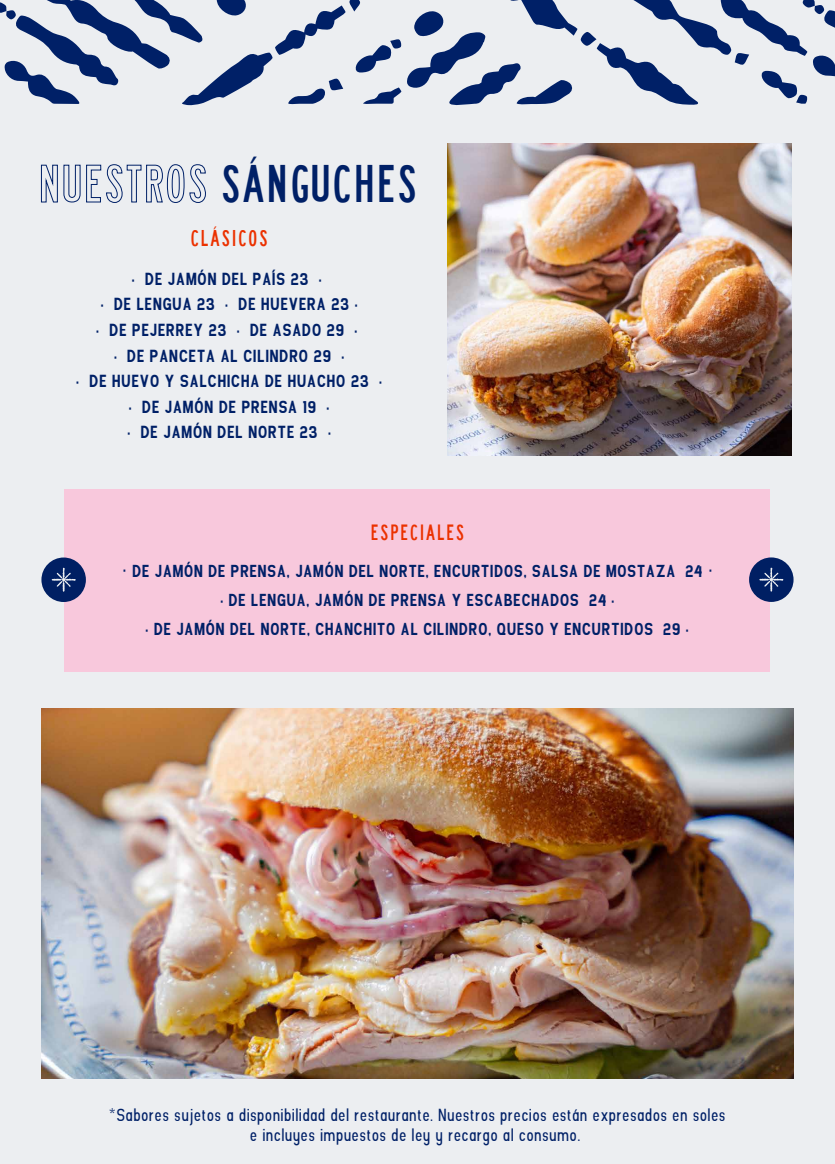
<style>
.page{position:relative;width:835px;height:1164px;background:#eceef1}
.page>*{position:absolute;margin:0;border:0;box-sizing:border-box;transform-origin:0 0}
.t1{font:48.44px "Pavement JNL";letter-spacing:.05em;color:#002067}
.t2{font:20.94px "Pavement JNL";letter-spacing:.1em;color:#eb3100}
.t3{font:20.25px "Pavement JNL";letter-spacing:.1em;color:#eb3100}
.t4{font:500 extra-condensed 17.5px/25.5px "Gonero";letter-spacing:.02em;color:#002067;text-align:center}
.t5{font:300 extra-condensed 17.5px/19.2px "Gonero";letter-spacing:.02em;color:#002067;text-align:center}
.t6{font:500 extra-condensed 17.38px "Gonero";letter-spacing:.02em;color:#002067}
</style>
<div class="page">
<svg style="left:0;top:0;width:835px;height:106px"></svg>
<img style="left:448px;top:144px;width:344px;height:311px">
<div style="left:64px;top:489px;width:706px;height:183px;background:#f8c8dc"></div>
<div style="left:41px;top:557px;width:45px;height:45px;background:#001f63;border-radius:50%"></div>
<svg style="left:51px;top:568px;width:25px;height:24px"></svg>
<div style="left:749px;top:557px;width:45px;height:45px;background:#001f63;border-radius:50%"></div>
<svg style="left:759px;top:568px;width:24px;height:24px"></svg>
<svg style="left:41px;top:164px;width:165px;height:39px"></svg>
<img style="left:42px;top:708px;width:751px;height:370px">
<h1 class="t1" style="left:221px;top:155px;width:197px">SÁNGUCHES</h1>
<p class="t2" style="left:191px;top:226px;width:78px">CLÁSICOS</p>
<p class="t4" style="left:76px;top:267px;width:308px">· DE JAMÓN DEL PAÍS 23 ·<br>· DE LENGUA 23 · DE HUEVERA 23 ·<br>· DE PEJERREY 23 · DE ASADO 29 ·<br>· DE PANCETA AL CILINDRO 29 ·<br>· DE HUEVO Y SALCHICHA DE HUACHO 23 · · DE JAMÓN DE PRENSA 19 ·<br>· DE JAMÓN DEL NORTE 23 ·</p>
<p class="t3" style="left:371px;top:520px;width:95px">ESPECIALES</p>
<p class="t6" style="left:123px;top:562px;width:581px">· DE JAMÓN DE PRENSA, JAMÓN DEL NORTE, ENCURTIDOS, SALSA DE MOSTAZA 24</p>
<p class="t6" style="left:709px;top:560px;width:5px">·</p>
<p class="t6" style="left:220px;top:591px;width:396px">· DE LENGUA, JAMÓN DE PRENSA Y ESCABECHADOS 24 ·</p>
<p class="t6" style="left:145px;top:620px;width:545px">· DE JAMÓN DEL NORTE, CHANCHITO AL CILINDRO, QUESO Y ENCURTIDOS 29 ·</p>
<p class="t5" style="left:109px;top:1106px;width:618px">*Sabores sujetos a disponibilidad del restaurante. Nuestros precios están expresados en soles e incluyes impuestos de ley y recargo al consumo.</p>
</div>
